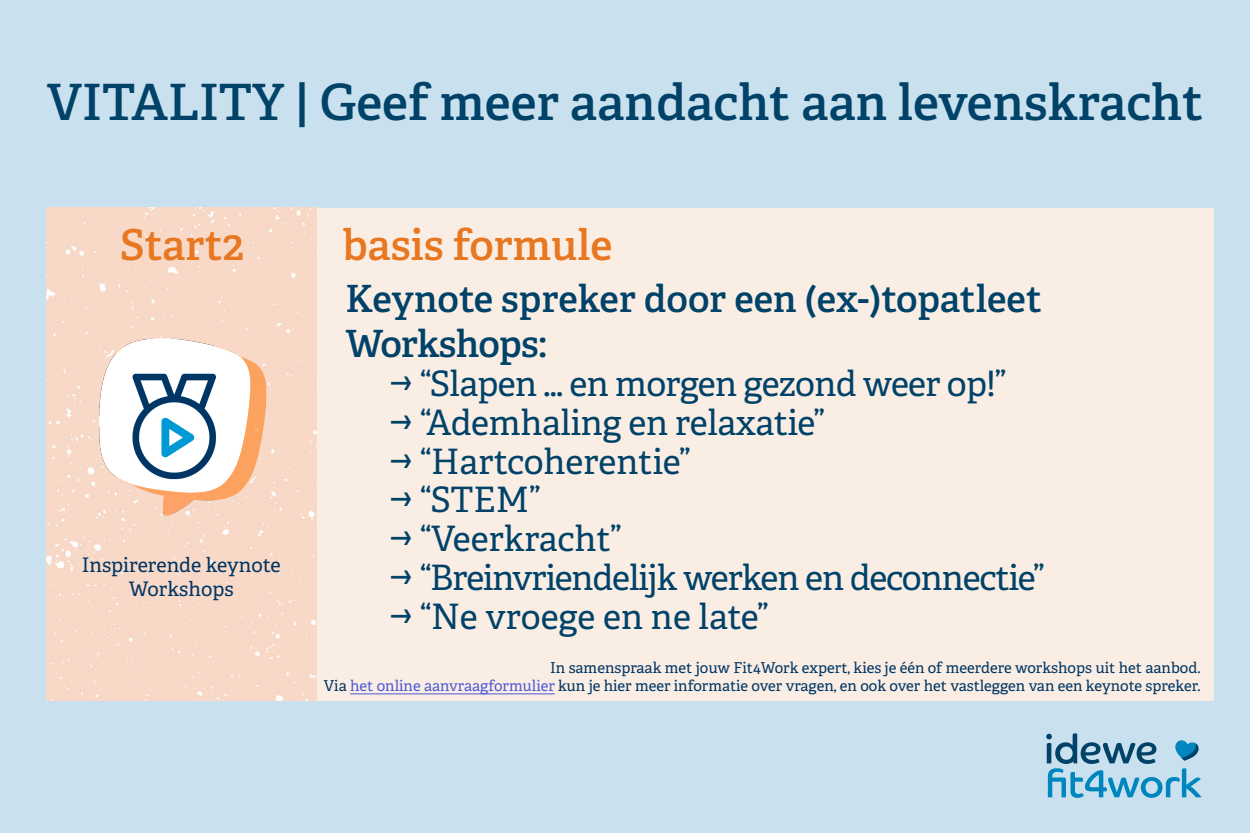
<style>
.page{position:relative;width:1250px;height:833px;background:#fff}
.page>*{position:absolute;margin:0;border:0;box-sizing:border-box;transform-origin:0 0}
.t1{font:600 50px "Adelle";color:#014269}
.t2{font:600 42.5px "Adelle";color:#e87722}
.t3{font:600 37.5px "Adelle";letter-spacing:-.005em;color:#014269}
.t4{font:35px/38.8px "Adelle";letter-spacing:-.02em;color:#014269}
.t5{font:35px "Adelle";color:#014269}
.t6{font:20px "Adelle";color:#003564}
.t7{font:15px "Adelle";color:#003564}
.s1{color:#4f5cd6}
</style>
<div class="page">
<div style="left:0;top:0;width:1250px;height:832px;background:#c9e1ef"></div>
<div style="left:47px;top:208px;width:1167px;height:492px;background:#fcefe4"></div>
<svg style="left:1046px;top:733px;width:156px;height:64px;background:#88bad4"></svg>
<div style="left:47px;top:208px;width:270px;height:492px;background:#f8d9c7"></div>
<img style="left:48px;top:319px;width:268px;height:237px">
<hr style="left:350px;top:693px;width:205px;height:1px;background:#4f5cd6">
<p class="t1" style="left:47px;top:71px;width:1158px">VITALITY | Geef meer aandacht aan levenskracht</p>
<p class="t2" style="left:120px;top:218px;width:126px">Start2</p>
<p class="t6" style="left:82px;top:553px;width:200px">Inspirerende keynote</p>
<p class="t6" style="left:129px;top:577px;width:106px">Workshops</p>
<p class="t2" style="left:342px;top:218px;width:271px">basis formule</p>
<p class="t3" style="left:346px;top:275px;width:698px">Keynote spreker door een (ex-)topatleet</p>
<p class="t3" style="left:346px;top:320px;width:203px">Workshops:</p>
<p class="t4" style="left:391px;top:365px;width:617px">➡ “Slapen … en morgen gezond weer op!”</p>
<p class="t4" style="left:391px;top:403px;width:436px">➡ “Ademhaling en relaxatie” ➡ “Hartcoherentie”</p>
<p class="t4" style="left:391px;top:481px;width:152px">➡ “STEM”</p>
<p class="t4" style="left:391px;top:520px;width:232px">➡ “Veerkracht”</p>
<p class="t4" style="left:391px;top:558px;width:656px">➡ “Breinvriendelijk werken en deconnectie”</p>
<p class="t5" style="left:391px;top:594px;width:380px">➡ “Ne vroege en ne late”</p>
<p class="t7" style="left:550px;top:658px;width:652px">In samenspraak met jouw Fit4Work expert, kies je één of meerdere workshops uit het aanbod.</p>
<p class="t7" style="left:324px;top:676px;width:878px">Via <span class="s1">het online aanvraagformulier</span> kun je hier meer informatie over vragen, en ook over het vastleggen van een keynote spreker.</p>
</div>
